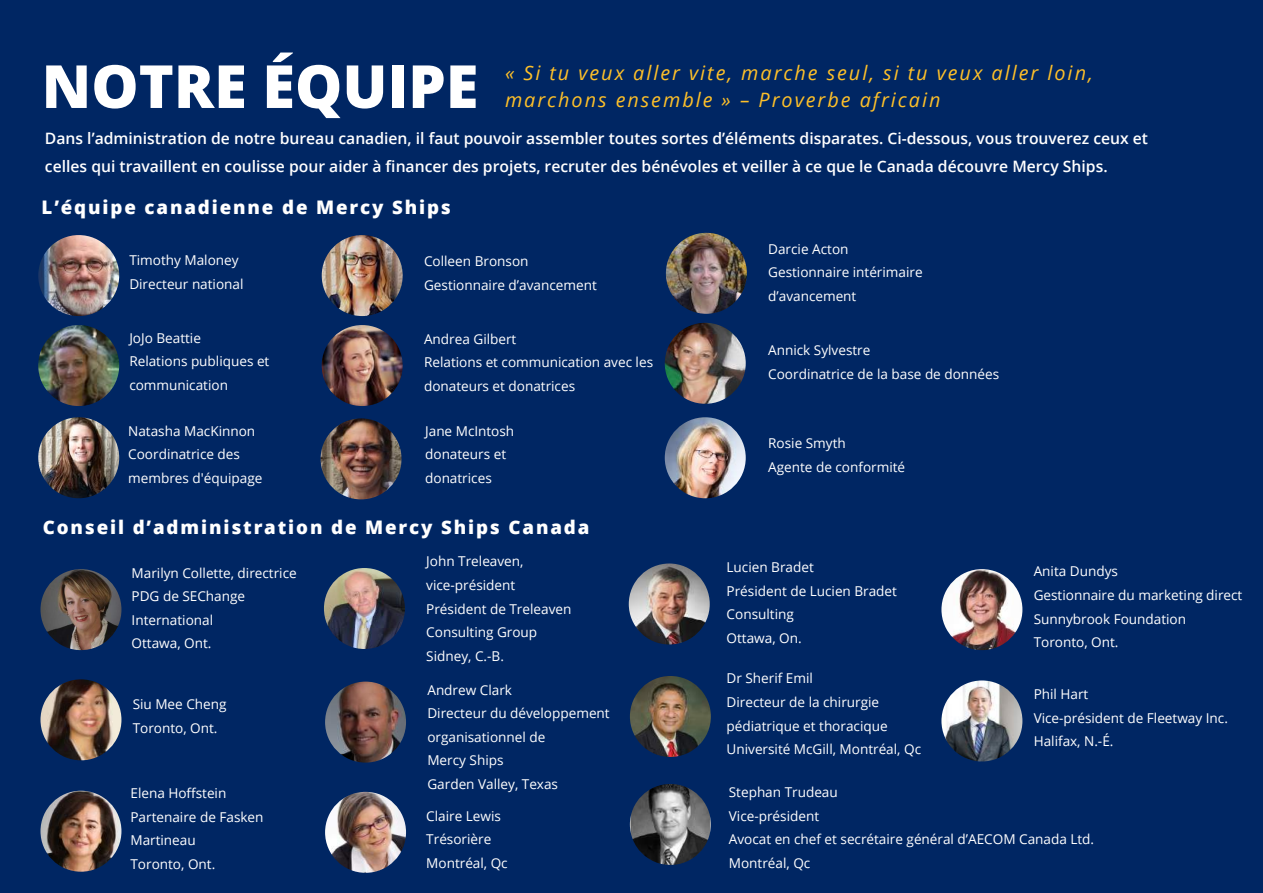
<style>
.page{position:relative;width:1263px;height:893px;background:#002663}
.page>*{position:absolute;margin:0;border:0;box-sizing:border-box;transform-origin:0 0}
.t1{font:800 59.55px "Open Sans";color:#fff}
.t2{font:italic 19.8px/27px "Open Sans";letter-spacing:.1em;color:#fec029}
.t3{font:800 18.75px "Open Sans";letter-spacing:.1em;color:#fff}
.t4{font:600 15.75px/28px "Open Sans";color:#fff}
.t5{font:13.5px/23.5px "Open Sans";color:#fff}
</style>
<div class="page">
<img style="left:38px;top:235px;width:81px;height:81px;border-radius:50%">
<img style="left:322px;top:235px;width:81px;height:81px;border-radius:50%">
<img style="left:666px;top:233px;width:81px;height:81px;border-radius:50%">
<img style="left:38px;top:325px;width:81px;height:81px;border-radius:50%">
<img style="left:322px;top:325px;width:81px;height:81px;border-radius:50%">
<img style="left:321px;top:418px;width:80px;height:81px;border-radius:50%">
<img style="left:665px;top:417px;width:81px;height:81px;border-radius:50%">
<img style="left:665px;top:323px;width:81px;height:81px;border-radius:50%">
<img style="left:40px;top:569px;width:81px;height:81px;border-radius:50%">
<img style="left:41px;top:679px;width:80px;height:81px;border-radius:50%">
<img style="left:40px;top:791px;width:81px;height:81px;border-radius:50%">
<img style="left:324px;top:568px;width:81px;height:81px;border-radius:50%">
<img style="left:325px;top:682px;width:81px;height:81px;border-radius:50%">
<img style="left:325px;top:792px;width:81px;height:81px;border-radius:50%">
<img style="left:629px;top:563px;width:81px;height:81px;border-radius:50%">
<img style="left:630px;top:676px;width:81px;height:81px;border-radius:50%">
<img style="left:630px;top:784px;width:81px;height:81px;border-radius:50%">
<img style="left:941px;top:569px;width:81px;height:81px;border-radius:50%">
<img style="left:941px;top:680px;width:81px;height:81px;border-radius:50%">
<img style="left:38px;top:417px;width:81px;height:81px;border-radius:50%">
<h1 class="t1" style="left:42px;top:41px;width:438px">NOTRE ÉQUIPE</h1>
<h2 class="t2" style="left:505px;top:59px;width:589px">« Si tu veux aller vite, marche seul, si tu veux aller loin, marchons ensemble » – Proverbe africain</h2>
<p class="t4" style="left:45px;top:124px;width:1105px">Dans l’administration de notre bureau canadien, il faut pouvoir assembler toutes sortes d’éléments disparates. Ci-dessous, vous trouverez ceux et celles qui travaillent en coulisse pour aider à financer des projets, recruter des bénévoles et veiller à ce que le Canada découvre Mercy Ships.</p>
<h3 class="t3" style="left:42px;top:193px;width:411px">L’équipe canadienne de Mercy Ships</h3>
<p class="t5" style="left:129px;top:248px;width:116px">Timothy Maloney<br>Directeur national</p>
<p class="t5" style="left:424px;top:249px;width:174px">Colleen Bronson<br>Gestionnaire d’avancement</p>
<p class="t5" style="left:129px;top:325px;width:142px">JoJo Beattie<br>Relations publiques et communication</p>
<p class="t5" style="left:424px;top:327px;width:231px">Andrea Gilbert<br>Relations et communication avec les donateurs et donatrices</p>
<p class="t5" style="left:425px;top:419px;width:91px">Jane McIntosh donateurs et donatrices</p>
<p class="t5" style="left:128px;top:419px;width:136px">Natasha MacKinnon<br>Coordinatrice des membres d'équipage</p>
<h3 class="t3" style="left:43px;top:513px;width:548px">Conseil d’administration de Mercy Ships Canada</h3>
<p class="t5" style="left:768px;top:237px;width:156px">Darcie Acton<br>Gestionnaire intérimaire d’avancement</p>
<p class="t5" style="left:768px;top:338px;width:232px">Annick Sylvestre<br>Coordinatrice de la base de données</p>
<p class="t5" style="left:768px;top:431px;width:138px">Rosie Smyth<br>Agente de conformité</p>
<p class="t5" style="left:426px;top:549px;width:147px">John Treleaven, vice-président<br>Président de Treleaven<br>Consulting Group<br>Sidney, C.-B.</p>
<p class="t5" style="left:132px;top:561px;width:167px">Marilyn Collette, directrice<br>PDG de SEChange<br>International<br>Ottawa, Ont.</p>
<p class="t5" style="left:727px;top:555px;width:172px">Lucien Bradet<br>Président de Lucien Bradet<br>Consulting<br>Ottawa, On.</p>
<p class="t5" style="left:1034px;top:559px;width:210px">Anita Dundys<br>Gestionnaire du marketing direct<br>Sunnybrook Foundation<br>Toronto, Ont.</p>
<p class="t5" style="left:133px;top:692px;width:95px">Siu Mee Cheng<br>Toronto, Ont.</p>
<p class="t5" style="left:130px;top:781px;width:135px">Elena Hoffstein<br>Partenaire de Fasken<br>Martineau<br>Toronto, Ont.</p>
<p class="t5" style="left:427px;top:677px;width:184px">Andrew Clark<br>Directeur du développement organisationnel de<br>Mercy Ships<br>Garden Valley, Texas</p>
<p class="t5" style="left:426px;top:803px;width:83px">Claire Lewis<br>Trésorière<br>Montréal, Qc</p>
<p class="t5" style="left:727px;top:666px;width:196px">Dr Sherif Emil<br>Directeur de la chirurgie pédiatrique et thoracique<br>Université McGill, Montréal, Qc</p>
<p class="t5" style="left:1034px;top:682px;width:196px">Phil Hart<br>Vice-président de Fleetway Inc.<br>Halifax, N.-É.</p>
<p class="t5" style="left:729px;top:780px;width:367px">Stephan Trudeau<br>Vice-président<br>Avocat en chef et secrétaire général d’AECOM Canada Ltd.<br>Montréal, Qc</p>
</div>
